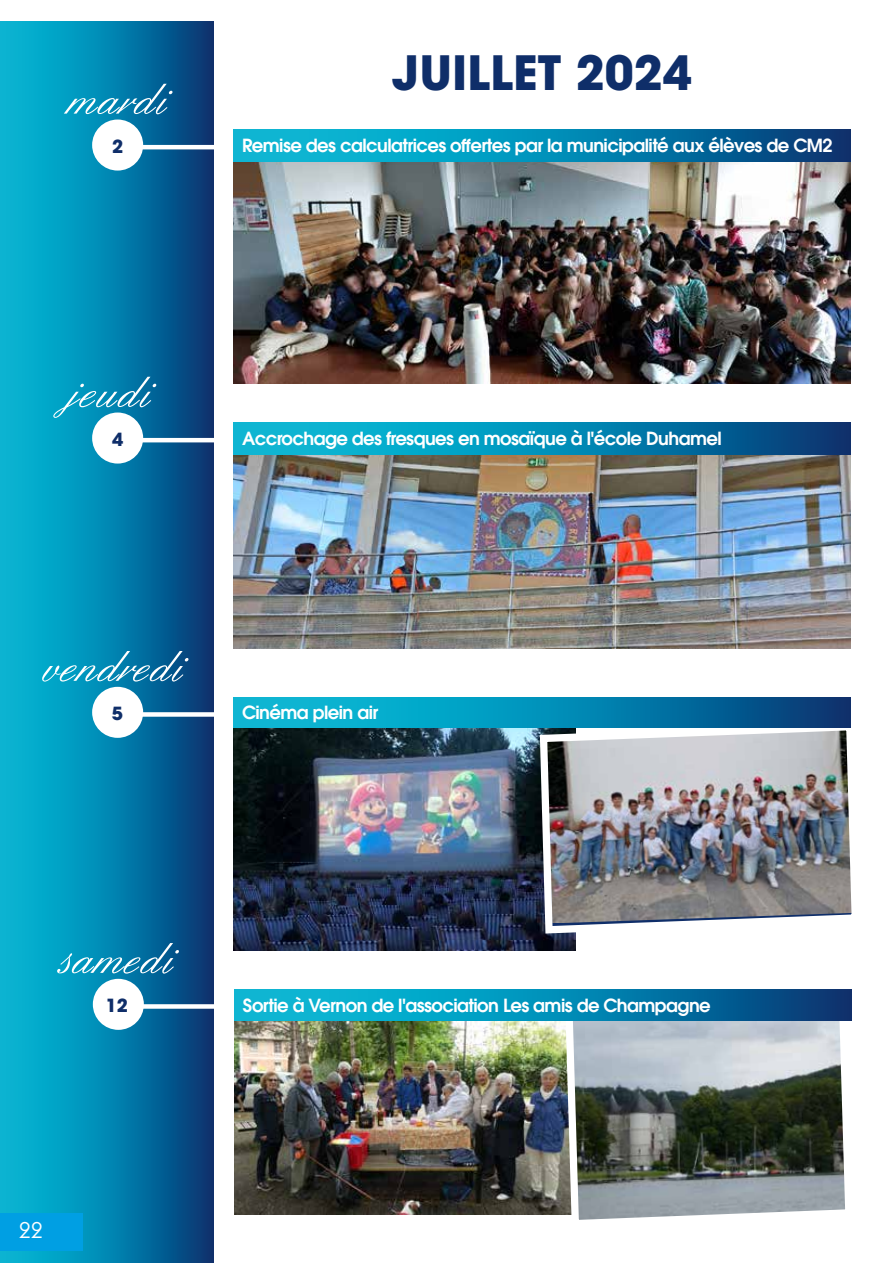
<style>
.page{position:relative;width:893px;height:1263px;background:#fff}
.page>*{position:absolute;margin:0;border:0;box-sizing:border-box;transform-origin:0 0}
.t1{font:51px "English 157 BT";color:#fff}
.t2{font:700 46.95px "ITC Avant Garde Std";color:#0f2e69}
.t3{font:300 22.5px "Euclid Flex";color:#fff}
.t4{font:600 18px "ITC Avant Garde Std";letter-spacing:-.03em;color:#fff}
.t5{font:700 18px "ITC Avant Garde Std";color:#0f2e69}
</style>
<div class="page">
<svg style="left:0;top:21px;width:214px;height:1242px;background:#0380ab"></svg>
<img style="left:234px;top:162px;width:616px;height:221px">
<img style="left:234px;top:455px;width:616px;height:193px">
<img style="left:234px;top:727px;width:341px;height:223px">
<div style="left:92px;top:120px;width:51px;height:51px;background:#fff;border-radius:50%"></div>
<hr style="left:122px;top:145px;width:253px;height:4px;background:#fff">
<div style="left:92px;top:412px;width:51px;height:52px;background:#fff;border-radius:50%"></div>
<hr style="left:122px;top:438px;width:253px;height:4px;background:#fff">
<div style="left:92px;top:687px;width:51px;height:51px;background:#fff;border-radius:50%"></div>
<div style="left:122px;top:712px;width:253px;height:5px;background:#fff"></div>
<svg style="left:234px;top:130px;width:616px;height:32px;background:#0487b1"></svg>
<svg style="left:234px;top:423px;width:616px;height:32px;background:#0487b1"></svg>
<img style="left:536px;top:719px;width:316px;height:218px">
<svg style="left:234px;top:697px;width:616px;height:30px;background:#0487b1"></svg>
<div style="left:0;top:1213px;width:83px;height:38px;background:#009fe3"></div>
<img style="left:234px;top:1021px;width:327px;height:194px">
<div style="left:93px;top:979px;width:51px;height:51px;background:#fff;border-radius:50%"></div>
<div style="left:123px;top:1004px;width:253px;height:5px;background:#fff"></div>
<svg style="left:561px;top:991px;width:291px;height:229px;background:#808886"></svg>
<svg style="left:234px;top:989px;width:617px;height:32px;background:#0487b1"></svg>
<h1 class="t1" style="left:76px;top:71px;width:102px">mardi</h1>
<p class="t5" style="left:112px;top:134px;width:13px">2</p>
<h2 class="t2" style="left:392px;top:41px;width:301px">JUILLET 2024</h2>
<p class="t4" style="left:242px;top:134px;width:592px">Remise des calculatrices offertes par la municipalité aux élèves de CM2</p>
<h1 class="t1" style="left:76px;top:364px;width:86px">jeudi</h1>
<p class="t5" style="left:112px;top:427px;width:13px">4</p>
<p class="t4" style="left:242px;top:427px;width:481px">Accrochage des fresques en mosaïque à l'école Duhamel</p>
<h1 class="t1" style="left:50px;top:638px;width:144px">vendredi</h1>
<p class="t5" style="left:112px;top:701px;width:13px">5</p>
<p class="t4" style="left:242px;top:701px;width:138px">Cinéma plein air</p>
<h1 class="t1" style="left:67px;top:930px;width:118px">samedi</h1>
<p class="t5" style="left:106px;top:993px;width:24px">12</p>
<p class="t4" style="left:243px;top:993px;width:469px">Sortie à Vernon de l'association Les amis de Champagne</p>
<p class="t3" style="left:19px;top:1217px;width:36px">222</p>
</div>
